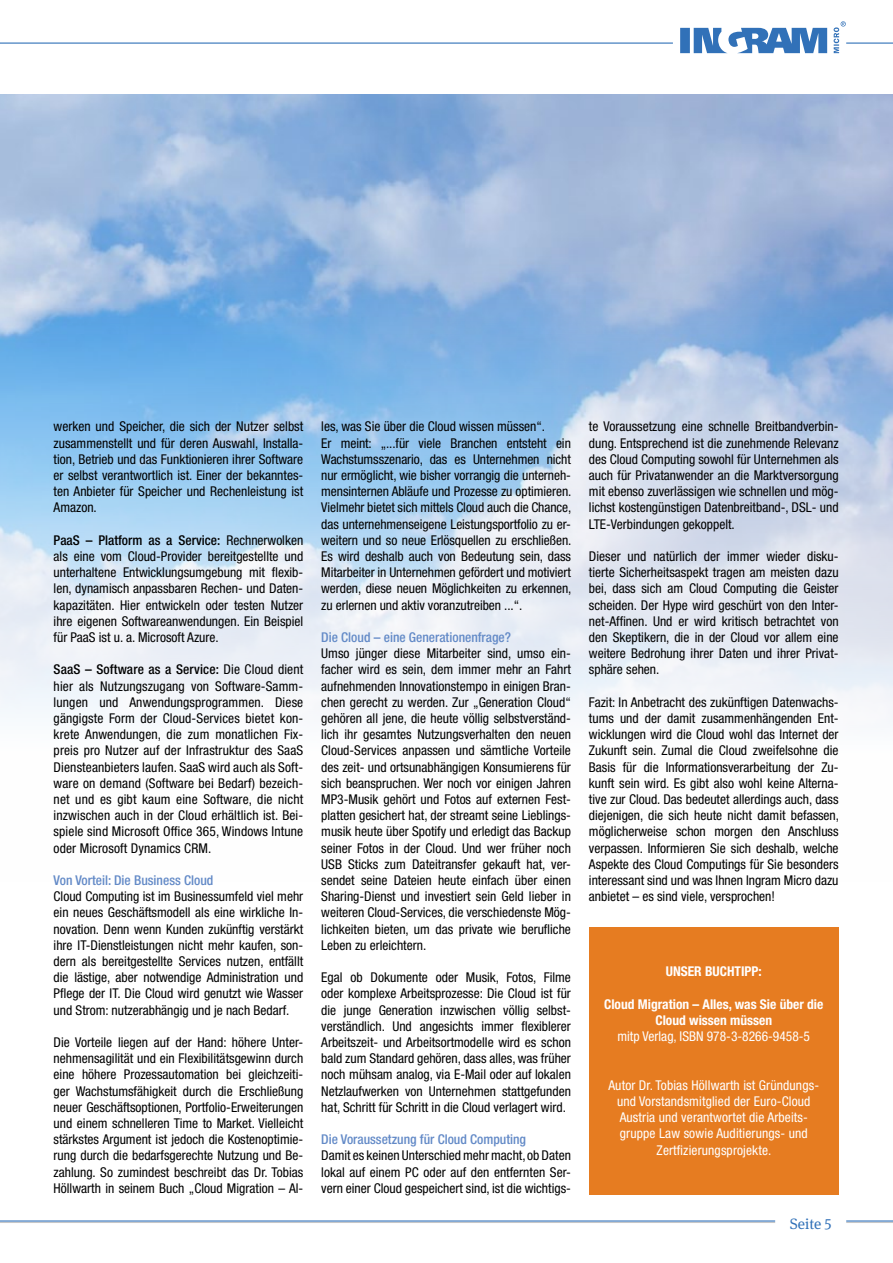
<style>
.page{position:relative;width:893px;height:1263px;background:#fff}
.page>*{position:absolute;margin:0;border:0;box-sizing:border-box;transform-origin:0 0}
.t1{font:15px "Meta Serif OT";color:#3171b8}
.t2{font:condensed 13.5px/16.2px "Helvetica Neue LT Std";color:#000;text-align:justify}
.t3{font:condensed 13.5px/16.2px "Helvetica Neue LT Std";letter-spacing:.01em;color:#fff;text-align:center}
.t4{font:500 condensed 13.5px "Helvetica Neue LT Std";color:#638ac7}
.t5{font:700 condensed 13.5px/16.2px "Helvetica Neue LT Std";color:#fff;text-align:center}
.s1{font-weight:500}
</style>
<div class="page">
<hr style="left:846px;top:43px;width:47px;height:1px;background:#3171b8">
<hr style="left:0;top:1220px;width:775px;height:1px;background:#3171b8">
<hr style="left:0;top:1222px;width:775px;height:1px;background:#c6c6c6">
<hr style="left:846px;top:1220px;width:47px;height:1px;background:#3171b8">
<hr style="left:846px;top:1222px;width:47px;height:1px;background:#c6c6c6">
<img style="left:0;top:94px;width:893px;height:628px">
<div style="left:589px;top:927px;width:250px;height:267px;background:#e67c21"></div>
<hr style="left:0;top:43px;width:673px;height:1px;background:#3171b8">
<svg style="left:680px;top:21px;width:166px;height:32px"></svg>
<svg style="left:0;top:260px;width:893px;height:126px;background:#85b1e0"></svg>
<p class="t2" style="left:54px;top:418px;width:251px">werken und Speicher, die sich der Nutzer selbst zusammenstellt und für deren Auswahl, Installa&shy;tion, Betrieb und das Funktionieren ihrer Software er selbst verantwortlich ist. Einer der bekanntes&shy;ten Anbieter für Speicher und Rechenleistung ist Amazon.</p>
<p class="t2" style="left:54px;top:532px;width:251px"><span class="s1">PaaS – Platform as a Service:</span> Rechnerwolken als eine vom Cloud-Provider bereitgestellte und unterhaltene Entwicklungsumgebung mit flexib&shy;len, dynamisch anpassbaren Rechen- und Daten&shy;kapazitäten. Hier entwickeln oder testen Nutzer ihre eigenen Softwareanwendungen. Ein Beispiel für PaaS ist u. a. Microsoft Azure.</p>
<p class="t2" style="left:54px;top:661px;width:251px"><span class="s1">SaaS – Software as a Service:</span> Die Cloud dient hier als Nutzungszugang von Software-Samm&shy;lungen und Anwendungsprogrammen. Diese gängigste Form der Cloud-Services bietet kon&shy;krete Anwendungen, die zum monatlichen Fix&shy;preis pro Nutzer auf der Infrastruktur des SaaS Diensteanbieters laufen. SaaS wird auch als Soft&shy;ware on demand (Software bei Bedarf) bezeich&shy;net und es gibt kaum eine Software, die nicht inzwischen auch in der Cloud erhältlich ist. Bei&shy;spiele sind Microsoft Office 365, Windows Intune oder Microsoft Dynamics CRM.</p>
<p class="t4" style="left:54px;top:872px;width:161px">Von Vorteil: Die Business Cloud</p>
<p class="t2" style="left:54px;top:888px;width:251px">Cloud Computing ist im Businessumfeld viel mehr ein neues Geschäftsmodell als eine wirkliche In&shy;novation. Denn wenn Kunden zukünftig verstärkt ihre IT-Dienstleistungen nicht mehr kaufen, son&shy;dern als bereitgestellte Services nutzen, entfällt die lästige, aber notwendige Administration und Pflege der IT. Die Cloud wird genutzt wie Wasser und Strom: nutzerabhängig und je nach Bedarf.</p>
<p class="t2" style="left:54px;top:1034px;width:251px">Die Vorteile liegen auf der Hand: höhere Unter&shy;nehmensagilität und ein Flexibilitätsgewinn durch eine höhere Prozessautomation bei gleichzeiti&shy;ger Wachstumsfähigkeit durch die Erschließung neuer Geschäftsoptionen, Portfolio-Erweiterungen und einem schnelleren Time to Market. Vielleicht stärkstes Argument ist jedoch die Kostenoptimie&shy;rung durch die bedarfsgerechte Nutzung und Be&shy;zahlung. So zumindest beschreibt das Dr. Tobias Höllwarth in seinem Buch „Cloud Migration – Al-</p>
<p class="t2" style="left:321px;top:418px;width:252px;text-align:left">les, was Sie über die Cloud wissen müssen“.<br>Er meint: „...für viele Branchen entsteht ein Wachstumsszenario, das es Unternehmen nicht nur ermöglicht, wie bisher vorrangig die unterneh&shy;mensinternen Abläufe und Prozesse zu optimieren.<br>Vielmehr bietet sich mittels Cloud auch die Chance, das unternehmenseigene Leistungsportfolio zu er&shy;weitern und so neue Erlösquellen zu erschließen.<br>Es wird deshalb auch von Bedeutung sein, dass Mitarbeiter in Unternehmen gefördert und motiviert werden, diese neuen Möglichkeiten zu erkennen, zu erlernen und aktiv voranzutreiben ...“.</p>
<p class="t4" style="left:321px;top:629px;width:191px">Die Cloud – eine Generationenfrage?</p>
<p class="t2" style="left:321px;top:645px;width:251px">Umso jünger diese Mitarbeiter sind, umso ein&shy;facher wird es sein, dem immer mehr an Fahrt aufnehmenden Innovationstempo in einigen Bran&shy;chen gerecht zu werden. Zur „Generation Cloud“ gehören all jene, die heute völlig selbstverständ&shy;lich ihr gesamtes Nutzungsverhalten den neuen Cloud-Services anpassen und sämtliche Vorteile des zeit- und ortsunabhängigen Konsumierens für sich beanspruchen. Wer noch vor einigen Jahren MP3-Musik gehört und Fotos auf externen Fest&shy;platten gesichert hat, der streamt seine Lieblings&shy;musik heute über Spotify und erledigt das Backup seiner Fotos in der Cloud. Und wer früher noch USB Sticks zum Dateitransfer gekauft hat, ver&shy;sendet seine Dateien heute einfach über einen Sharing-Dienst und investiert sein Geld lieber in weiteren Cloud-Services, die verschiedenste Mög&shy;lichkeiten bieten, um das private wie berufliche Leben zu erleichtern.</p>
<p class="t2" style="left:321px;top:969px;width:251px">Egal ob Dokumente oder Musik, Fotos, Filme oder komplexe Arbeitsprozesse: Die Cloud ist für die junge Generation inzwischen völlig selbst&shy;verständlich. Und angesichts immer flexiblerer Arbeitszeit- und Arbeitsortmodelle wird es schon bald zum Standard gehören, dass alles, was früher noch mühsam analog, via E-Mail oder auf lokalen Netzlaufwerken von Unternehmen stattgefunden hat, Schritt für Schritt in die Cloud verlagert wird.</p>
<p class="t4" style="left:321px;top:1131px;width:206px">Die Voraussetzung für Cloud Computing</p>
<p class="t2" style="left:321px;top:1147px;width:251px">Damit es keinen Unterschied mehr macht, ob Daten lokal auf einem PC oder auf den entfernten Ser&shy;vern einer Cloud gespeichert sind, ist die wichtigs-</p>
<p class="t2" style="left:589px;top:418px;width:251px">te Voraussetzung eine schnelle Breitbandverbin&shy;dung. Entsprechend ist die zunehmende Relevanz des Cloud Computing sowohl für Unternehmen als auch für Privatanwender an die Marktversorgung mit ebenso zuverlässigen wie schnellen und mög&shy;lichst kostengünstigen Datenbreitband-, DSL- und LTE-Verbindungen gekoppelt.</p>
<p class="t2" style="left:589px;top:548px;width:251px">Dieser und natürlich der immer wieder disku&shy;tierte Sicherheitsaspekt tragen am meisten dazu bei, dass sich am Cloud Computing die Geister scheiden. Der Hype wird geschürt von den Inter&shy;net-Affinen. Und er wird kritisch betrachtet von den Skeptikern, die in der Cloud vor allem eine weitere Bedrohung ihrer Daten und ihrer Privat&shy;sphäre sehen.</p>
<p class="t2" style="left:589px;top:694px;width:252px">Fazit: In Anbetracht des zukünftigen Datenwachs&shy;tums und der damit zusammenhängenden Ent&shy;wicklungen wird die Cloud wohl das Internet der Zukunft sein. Zumal die Cloud zweifelsohne die Basis für die Informationsverarbeitung der Zu&shy;kunft sein wird. Es gibt also wohl keine Alterna&shy;tive zur Cloud. Das bedeutet allerdings auch, dass diejenigen, die sich heute nicht damit befassen, möglicherweise schon morgen den Anschluss verpassen. Informieren Sie sich deshalb, welche Aspekte des Cloud Computings für Sie besonders interessant sind und was Ihnen Ingram Micro dazu anbietet – es sind viele, versprochen!</p>
<p class="t5" style="left:666px;top:963px;width:97px">UNSER BUCHTIPP:</p>
<p class="t5" style="left:604px;top:996px;width:221px">Cloud Migration – Alles, was Sie über die<br>Cloud wissen müssen</p>
<p class="t3" style="left:617px;top:1028px;width:194px">mitp Verlag, ISBN 978-3-8266-9458-5</p>
<p class="t3" style="left:608px;top:1077px;width:212px">Autor Dr. Tobias Höllwarth ist Gründungs&shy;und Vorstandsmitglied der Euro-Cloud Austria und verantwortet die Arbeits&shy;gruppe Law sowie Auditierungs- und Zertfizierungsprojekte.</p>
<p class="t1" style="left:790px;top:1214px;width:44px">Seite 5</p>
</div>
